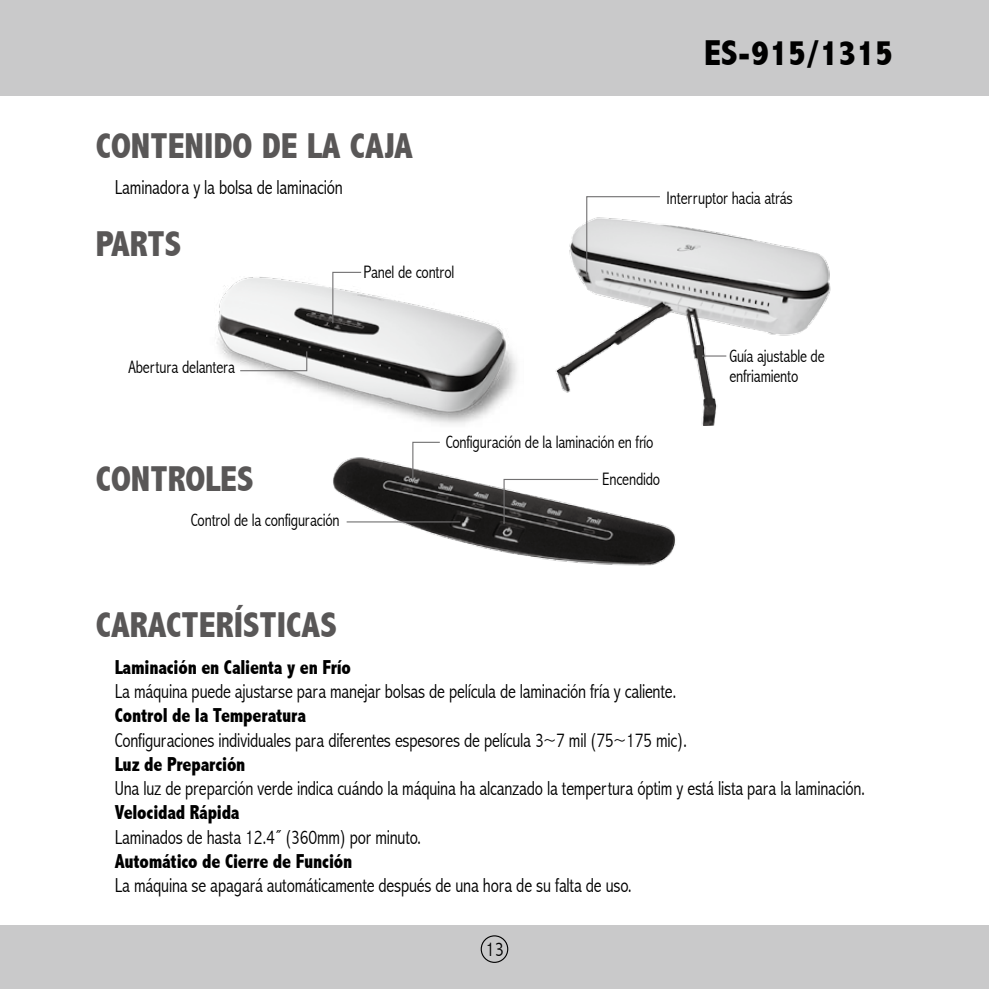
<style>
.page{position:relative;width:989px;height:989px;background:#fff}
.page>*{position:absolute;margin:0;border:0;box-sizing:border-box;transform-origin:0 0}
.t1{font:800 condensed 36px "Abadi";color:#595757}
.t2{font:800 condensed 36px "Abadi";color:#000}
.t3{font:300 condensed 20.25px "Abadi";letter-spacing:-.01em;color:#000;scale:.95 1}
.t4{font:800 condensed 20.25px "Abadi";letter-spacing:-.01em;color:#000;scale:.95 1}
.t5{font:300 condensed 20.25px "Abadi";letter-spacing:-.01em;color:#000}
.t6{font:300 condensed 18px/19.6px "Abadi";letter-spacing:-.01em;color:#000;scale:.95 1}
</style>
<div class="page">
<div style="left:0;top:0;width:989px;height:96px;background:#c9c9ca"></div>
<div style="left:0;top:925px;width:989px;height:64px;background:#c9c9ca"></div>
<div style="left:481px;top:935px;width:27px;height:28px;border:1px solid #000;border-radius:50%"></div>
<img style="left:216px;top:277px;width:301px;height:147px">
<svg style="left:239px;top:350px;width:69px;height:22px"></svg>
<svg style="left:332px;top:271px;width:30px;height:53px"></svg>
<img style="left:555px;top:224px;width:276px;height:202px">
<svg style="left:702px;top:355px;width:24px;height:1px"></svg>
<svg style="left:585px;top:196px;width:76px;height:79px"></svg>
<img style="left:333px;top:457px;width:343px;height:109px">
<svg style="left:503px;top:478px;width:96px;height:47px"></svg>
<hr style="left:347px;top:521px;width:113px;height:1px;background:#727172">
<svg style="left:412px;top:441px;width:29px;height:38px"></svg>
<h1 class="t1" style="left:96px;top:125px;width:318px">CONTENIDO DE LA CAJA</h1>
<p class="t3" style="left:115px;top:176px;width:241px">Laminadora y la bolsa de laminación</p>
<h1 class="t1" style="left:96px;top:223px;width:87px">PARTS</h1>
<p class="t6" style="left:363px;top:262px;width:97px">Panel de control</p>
<h1 class="t2" style="left:704px;top:33px;width:190px">ES-915/1315</h1>
<p class="t6" style="left:666px;top:188px;width:134px">Interruptor hacia atrás</p>
<p class="t6" style="left:128px;top:357px;width:114px">Abertura delantera</p>
<h1 class="t1" style="left:96px;top:458px;width:159px">CONTROLES</h1>
<p class="t6" style="left:191px;top:510px;width:158px">Control de la configuración</p>
<p class="t6" style="left:446px;top:432px;width:220px">Configuración de la laminación en frío</p>
<p class="t6" style="left:602px;top:469px;width:63px">Encendido</p>
<p class="t6" style="left:729px;top:346px;width:102px">Guía ajustable de enfriamiento</p>
<h1 class="t1" style="left:96px;top:604px;width:243px">CARACTERÍSTICAS</h1>
<p class="t4" style="left:115px;top:655px;width:250px">Laminación en Calienta y en Frío</p>
<p class="t3" style="left:115px;top:679px;width:592px">La máquina puede ajustarse para manejar bolsas de película de laminación fría y caliente.</p>
<p class="t4" style="left:115px;top:703px;width:203px">Control de la Temperatura</p>
<p class="t3" style="left:115px;top:728px;width:604px">Configuraciones individuales para diferentes espesores de película 3~7 mil (75~175 mic).</p>
<p class="t4" style="left:115px;top:752px;width:139px">Luz de Preparción</p>
<p class="t3" style="left:115px;top:776px;width:791px">Una luz de preparción verde indica cuándo la máquina ha alcanzado la tempertura óptim y está lista para la laminación.</p>
<p class="t4" style="left:115px;top:801px;width:133px">Velocidad Rápida</p>
<p class="t3" style="left:115px;top:825px;width:324px">Laminados de hasta 12.4˝ (360mm) por minuto.</p>
<p class="t4" style="left:115px;top:849px;width:251px">Automático de Cierre de Función</p>
<p class="t3" style="left:115px;top:874px;width:545px">La máquina se apagará automáticamente después de una hora de su falta de uso.</p>
<p class="t5" style="left:485px;top:937px;width:20px">13</p>
</div>
